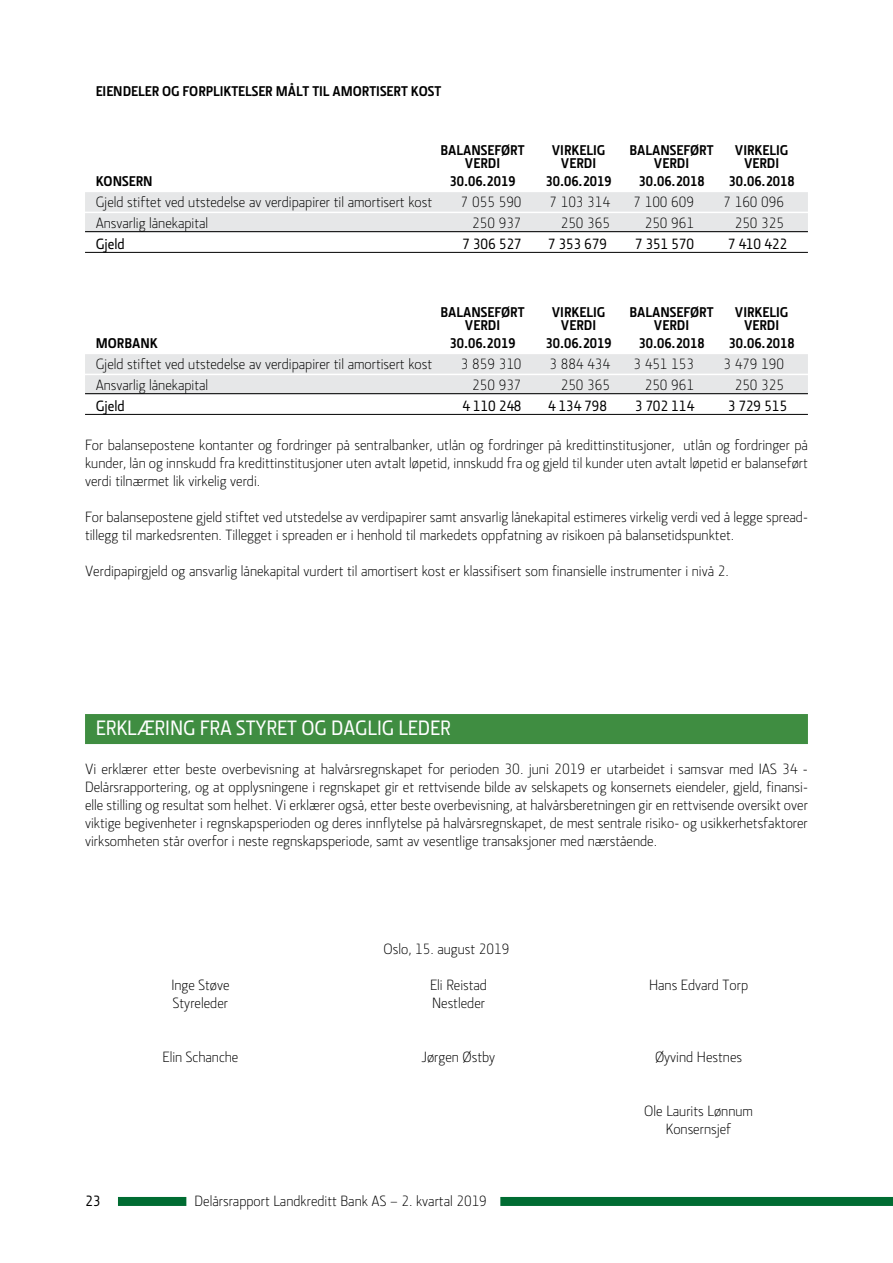
<style>
.page{position:relative;width:893px;height:1263px;background:#fff}
.page>*{position:absolute;margin:0;border:0;box-sizing:border-box;transform-origin:0 0}
.t1{font:500 21px "Section LK";color:#fff}
.t2{font:300 15px/18px "Section LK";color:#000;text-align:justify}
.t3{font:500 15px "Section LK";color:#000}
.t4{font:700 14.25px "Section LK";color:#000}
</style>
<div class="page">
<div style="left:118px;top:1197px;width:68px;height:9px;background:#006c32"></div>
<div style="left:500px;top:1197px;width:393px;height:9px;background:#006c32"></div>
<div style="left:85px;top:192px;width:723px;height:20px;background:#e6e7e8"></div>
<div style="left:85px;top:213px;width:723px;height:20px;background:#e6e7e8"></div>
<hr style="left:85px;top:231px;width:723px;height:1px;background:#000">
<hr style="left:85px;top:252px;width:723px;height:1px;background:#000">
<div style="left:85px;top:354px;width:723px;height:20px;background:#e6e7e8"></div>
<div style="left:85px;top:375px;width:723px;height:20px;background:#e6e7e8"></div>
<hr style="left:85px;top:393px;width:723px;height:1px;background:#000">
<hr style="left:85px;top:414px;width:723px;height:1px;background:#000">
<div style="left:85px;top:714px;width:723px;height:30px;background:#3f8d41"></div>
<p class="t4" style="left:96px;top:83px;width:347px">EIENDELER OG FORPLIKTELSER MÅLT TIL AMORTISERT KOST</p>
<p class="t4" style="left:440px;top:141px;width:86px">BALANSEFØRT</p>
<p class="t4" style="left:552px;top:141px;width:55px">VIRKELIG</p>
<p class="t4" style="left:629px;top:141px;width:86px">BALANSEFØRT</p>
<p class="t4" style="left:735px;top:141px;width:55px">VIRKELIG</p>
<p class="t4" style="left:465px;top:155px;width:37px">VERDI</p>
<p class="t4" style="left:561px;top:155px;width:37px">VERDI</p>
<p class="t4" style="left:654px;top:155px;width:37px">VERDI</p>
<p class="t4" style="left:744px;top:155px;width:37px">VERDI</p>
<p class="t4" style="left:96px;top:173px;width:58px">KONSERN</p>
<p class="t4" style="left:450px;top:173px;width:68px">30.06.2019</p>
<p class="t4" style="left:546px;top:173px;width:68px">30.06.2019</p>
<p class="t4" style="left:639px;top:173px;width:68px">30.06.2018</p>
<p class="t4" style="left:729px;top:173px;width:68px">30.06.2018</p>
<p class="t2" style="left:96px;top:193px;width:338px">Gjeld stiftet ved utstedelse av verdipapirer til amortisert kost</p>
<p class="t2" style="left:461px;top:193px;width:62px">7 055 590</p>
<p class="t2" style="left:549px;top:193px;width:62px">7 103 314</p>
<p class="t2" style="left:633px;top:193px;width:62px">7 100 609</p>
<p class="t2" style="left:723px;top:193px;width:62px">7 160 096</p>
<p class="t2" style="left:96px;top:214px;width:114px">Ansvarlig lånekapital</p>
<p class="t2" style="left:472px;top:214px;width:51px">250 937</p>
<p class="t2" style="left:561px;top:214px;width:51px">250 365</p>
<p class="t2" style="left:645px;top:214px;width:51px">250 961</p>
<p class="t2" style="left:735px;top:214px;width:51px">250 325</p>
<p class="t3" style="left:96px;top:235px;width:31px">Gjeld</p>
<p class="t3" style="left:462px;top:235px;width:61px">7 306 527</p>
<p class="t3" style="left:548px;top:235px;width:61px">7 353 679</p>
<p class="t3" style="left:635px;top:235px;width:61px">7 351 570</p>
<p class="t3" style="left:728px;top:235px;width:61px">7 410 422</p>
<p class="t4" style="left:440px;top:303px;width:86px">BALANSEFØRT</p>
<p class="t4" style="left:552px;top:303px;width:55px">VIRKELIG</p>
<p class="t4" style="left:629px;top:303px;width:86px">BALANSEFØRT</p>
<p class="t4" style="left:735px;top:303px;width:55px">VIRKELIG</p>
<p class="t4" style="left:465px;top:317px;width:37px">VERDI</p>
<p class="t4" style="left:561px;top:317px;width:37px">VERDI</p>
<p class="t4" style="left:654px;top:317px;width:37px">VERDI</p>
<p class="t4" style="left:744px;top:317px;width:37px">VERDI</p>
<p class="t4" style="left:96px;top:335px;width:63px">MORBANK</p>
<p class="t4" style="left:450px;top:335px;width:68px">30.06.2019</p>
<p class="t4" style="left:546px;top:335px;width:68px">30.06.2019</p>
<p class="t4" style="left:639px;top:335px;width:68px">30.06.2018</p>
<p class="t4" style="left:729px;top:335px;width:68px">30.06.2018</p>
<p class="t2" style="left:96px;top:355px;width:338px">Gjeld stiftet ved utstedelse av verdipapirer til amortisert kost</p>
<p class="t2" style="left:461px;top:355px;width:62px">3 859 310</p>
<p class="t2" style="left:549px;top:355px;width:62px">3 884 434</p>
<p class="t2" style="left:633px;top:355px;width:62px">3 451 153</p>
<p class="t2" style="left:723px;top:355px;width:62px">3 479 190</p>
<p class="t2" style="left:96px;top:376px;width:114px">Ansvarlig lånekapital</p>
<p class="t2" style="left:472px;top:376px;width:51px">250 937</p>
<p class="t2" style="left:561px;top:376px;width:51px">250 365</p>
<p class="t2" style="left:645px;top:376px;width:51px">250 961</p>
<p class="t2" style="left:735px;top:376px;width:51px">250 325</p>
<p class="t3" style="left:96px;top:397px;width:31px">Gjeld</p>
<p class="t3" style="left:462px;top:397px;width:61px">4 110 248</p>
<p class="t3" style="left:548px;top:397px;width:61px">4 134 798</p>
<p class="t3" style="left:635px;top:397px;width:61px">3 702 114</p>
<p class="t3" style="left:728px;top:397px;width:61px">3 729 515</p>
<p class="t2" style="left:85px;top:436px;width:724px">For balansepostene kontanter og fordringer på sentralbanker, utlån og fordringer på kredittinstitusjoner, utlån og fordringer på kunder, lån og innskudd fra kredittinstitusjoner uten avtalt løpetid, innskudd fra og gjeld til kunder uten avtalt løpetid er balanseført verdi tilnærmet lik virkelig verdi.</p>
<p class="t2" style="left:85px;top:508px;width:724px">For balansepostene gjeld stiftet ved utstedelse av verdipapirer samt ansvarlig lånekapital estimeres virkelig verdi ved å legge spread&shy;tillegg til markedsrenten. Tillegget i spreaden er i henhold til markedets oppfatning av risikoen på balansetidspunktet.</p>
<p class="t2" style="left:85px;top:562px;width:645px">Verdipapirgjeld og ansvarlig lånekapital vurdert til amortisert kost er klassifisert som finansielle instrumenter i nivå 2.</p>
<h1 class="t1" style="left:96px;top:716px;width:357px">ERKLÆRING FRA STYRET OG DAGLIG LEDER</h1>
<p class="t2" style="left:85px;top:760px;width:724px">Vi erklærer etter beste overbevisning at halvårsregnskapet for perioden 30. juni 2019 er utarbeidet i samsvar med IAS 34 - Delårsrapportering, og at opplysningene i regnskapet gir et rettvisende bilde av selskapets og konsernets eiendeler, gjeld, finansi&shy;elle stilling og resultat som helhet. Vi erklærer også, etter beste overbevisning, at halvårsberetningen gir en rettvisende oversikt over viktige begivenheter i regnskapsperioden og deres innflytelse på halvårsregnskapet, de mest sentrale risiko- og usikkerhetsfaktorer virksomheten står overfor i neste regnskapsperiode, samt av vesentlige transaksjoner med nærstående.</p>
<p class="t2" style="left:384px;top:940px;width:127px">Oslo, 15. august 2019</p>
<p class="t2" style="left:171px;top:976px;width:60px">Inge Støve</p>
<p class="t2" style="left:430px;top:976px;width:58px">Eli Reistad</p>
<p class="t2" style="left:649px;top:976px;width:100px">Hans Edvard Torp</p>
<p class="t2" style="left:173px;top:994px;width:57px">Styreleder</p>
<p class="t2" style="left:432px;top:994px;width:55px">Nestleder</p>
<p class="t2" style="left:163px;top:1048px;width:77px">Elin Schanche</p>
<p class="t2" style="left:422px;top:1048px;width:75px">Jørgen Østby</p>
<p class="t2" style="left:655px;top:1048px;width:89px">Øyvind Hestnes</p>
<p class="t2" style="left:644px;top:1102px;width:110px;text-align:center">Ole Laurits Lønnum<br>Konsernsjef</p>
<p class="t3" style="left:85px;top:1192px;width:17px">23</p>
<p class="t2" style="left:195px;top:1192px;width:294px">Delårsrapport Landkreditt Bank AS – 2. kvartal 2019</p>
</div>
